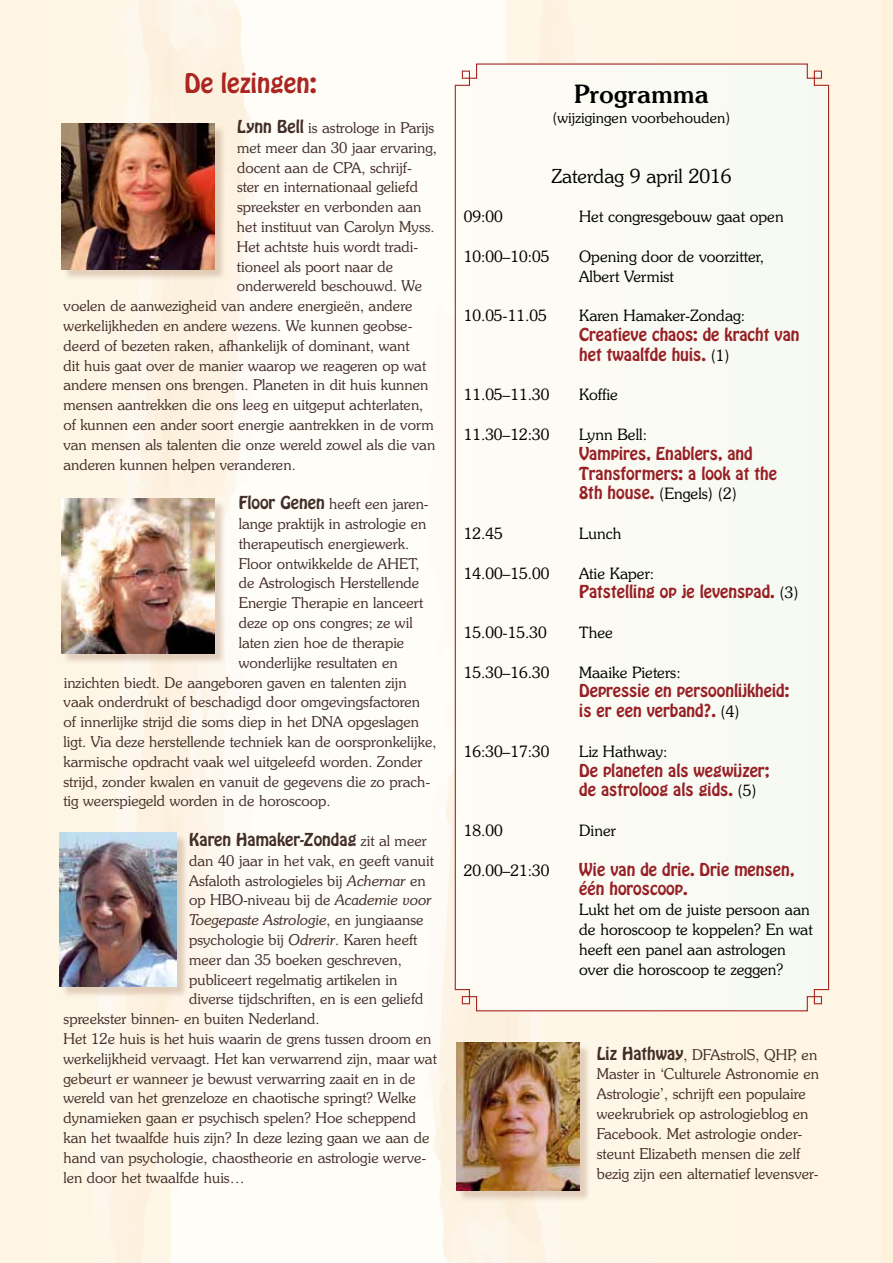
<style>
.page{position:relative;width:893px;height:1263px;background:#fff}
.page>*{position:absolute;margin:0;border:0;box-sizing:border-box;transform-origin:0 0}
.t1{font:500 25.5px "Souvenir IT Cby BT";color:#000}
.t2{font:24px "Hobo Std";color:#aa2621}
.t3{font:300 19.5px "Souvenir IT Cby BT";color:#000}
.t4{font:300 15.75px/19.8px "Souvenir IT Cby BT";color:#000}
.t5{font:15.75px/19.8px "Hobo Std";color:#972025}
.t6{font:15.75px "Hobo Std";color:#432e28}
.t7{font:300 15px/19.8px "Souvenir IT Cby BT";color:#432e28}
.t8{font:italic 300 15px "Souvenir IT Cby BT";color:#432e28}
.t9{font:300 15px "Souvenir IT Cby BT";color:#000}
.s1{font-family:"Hobo Std";font-weight:400;font-size:15.75px}
.s2{font-family:"Souvenir IT Cby BT";font-weight:300;font-size:15px}
.s3{font-style:italic}
.s4{font-style:normal}
.s5{font-family:"Souvenir IT Cby BT";font-weight:300;color:#000}
.s6{font-family:"Hobo Std";font-weight:400;color:#972025}
</style>
<div class="page">
<div style="left:170px;top:0;width:571px;height:1263px;background:#fffdf6"></div>
<div style="left:0;top:0;width:170px;height:1263px;background:#fef5e4"></div>
<svg style="left:81px;top:0;width:170px;height:1263px"></svg>
<div style="left:506px;top:0;width:387px;height:1263px;background:#fef5e4"></div>
<svg style="left:433px;top:772px;width:147px;height:491px"></svg>
<div style="left:454px;top:63px;width:376px;height:949px;background:#fafbf4"></div>
<div style="left:63px;top:500px;width:163px;height:165px;background:#a0775c;opacity:.3"></div>
<img style="left:61px;top:499px;width:153px;height:154px">
<div style="left:63px;top:125px;width:161px;height:156px;background:#a0775c;opacity:.3"></div>
<img style="left:62px;top:123px;width:153px;height:147px">
<div style="left:61px;top:834px;width:127px;height:164px;background:#a0775c;opacity:.3"></div>
<img style="left:60px;top:833px;width:117px;height:154px">
<div style="left:458px;top:1044px;width:130px;height:158px;background:#a0775c;opacity:.3"></div>
<img style="left:457px;top:1043px;width:122px;height:147px">
<h2 class="t2" style="left:185px;top:67px;width:134px">De lezingen:</h2>
<p class="t7" style="left:237px;top:118px;width:199px"><span class="s1">Lynn Bell</span> is astrologe in Parijs</p>
<p class="t7" style="left:237px;top:137px;width:201px">met meer dan 30 jaar ervaring,</p>
<p class="t7" style="left:237px;top:157px;width:176px">docent aan de CPA, schrijf-</p>
<p class="t7" style="left:237px;top:177px;width:183px">ster en internationaal geliefd</p>
<p class="t7" style="left:237px;top:197px;width:186px">spreekster en verbonden aan</p>
<p class="t7" style="left:237px;top:217px;width:199px">het instituut van Carolyn Myss.</p>
<p class="t7" style="left:237px;top:236px;width:182px">Het achtste huis wordt tradi-</p>
<p class="t7" style="left:237px;top:256px;width:158px">tioneel als poort naar de</p>
<p class="t7" style="left:237px;top:276px;width:187px">onderwereld beschouwd. We</p>
<p class="t7" style="left:64px;top:296px;width:350px">voelen de aanwezigheid van andere energieën, andere</p>
<p class="t7" style="left:64px;top:316px;width:350px">werkelijkheden en andere wezens. We kunnen geobse-</p>
<p class="t7" style="left:64px;top:335px;width:347px">deerd of bezeten raken, afhankelijk of dominant, want</p>
<p class="t7" style="left:64px;top:355px;width:364px">dit huis gaat over de manier waarop we reageren op wat</p>
<p class="t7" style="left:63px;top:375px;width:367px">andere mensen ons brengen. Planeten in dit huis kunnen</p>
<p class="t7" style="left:63px;top:395px;width:361px">mensen aantrekken die ons leeg en uitgeput achterlaten,</p>
<p class="t7" style="left:63px;top:415px;width:372px">of kunnen een ander soort energie aantrekken in de vorm</p>
<p class="t7" style="left:63px;top:434px;width:373px">van mensen als talenten die onze wereld zowel als die van</p>
<p class="t7" style="left:63px;top:454px;width:234px">anderen kunnen helpen veranderen.</p>
<p class="t7" style="left:239px;top:494px;width:191px"><span class="s1">Floor Genen</span> heeft een jaren-</p>
<p class="t7" style="left:239px;top:514px;width:189px">lange praktijk in astrologie en</p>
<p class="t7" style="left:239px;top:533px;width:172px">therapeutisch energiewerk.</p>
<p class="t7" style="left:239px;top:553px;width:182px">Floor ontwikkelde de AHET,</p>
<p class="t7" style="left:239px;top:573px;width:182px">de Astrologisch Herstellende</p>
<p class="t7" style="left:239px;top:593px;width:186px">Energie Therapie en lanceert</p>
<p class="t7" style="left:239px;top:613px;width:175px">deze op ons congres; ze wil</p>
<p class="t7" style="left:239px;top:632px;width:167px">laten zien hoe de therapie</p>
<p class="t7" style="left:239px;top:652px;width:161px">wonderlijke resultaten en</p>
<p class="t7" style="left:64px;top:672px;width:345px">inzichten biedt. De aangeboren gaven en talenten zijn</p>
<p class="t7" style="left:64px;top:692px;width:358px">vaak onderdrukt of beschadigd door omgevingsfactoren</p>
<p class="t7" style="left:64px;top:712px;width:357px">of innerlijke strijd die soms diep in het DNA opgeslagen</p>
<p class="t7" style="left:64px;top:731px;width:374px">ligt. Via deze herstellende techniek kan de oorspronkelijke,</p>
<p class="t7" style="left:64px;top:751px;width:360px">karmische opdracht vaak wel uitgeleefd worden. Zonder</p>
<p class="t7" style="left:64px;top:771px;width:368px">strijd, zonder kwalen en vanuit de gegevens die zo prach-</p>
<p class="t7" style="left:63px;top:791px;width:269px">tig weerspiegeld worden in de horoscoop.</p>
<p class="t6" style="left:189px;top:828px;width:239px">Karen Hamaker-Zondag <span class="s2">zit al meer</span></p>
<p class="t7" style="left:189px;top:850px;width:246px">dan 40 jaar in het vak, en geeft vanuit</p>
<p class="t7" style="left:189px;top:870px;width:238px">Asfaloth astrologieles bij <span class="s3">Achernar</span> en</p>
<p class="t7" style="left:189px;top:890px;width:244px">op HBO-niveau bij de <span class="s3">Academie voor</span></p>
<p class="t8" style="left:189px;top:910px;width:236px">Toegepaste Astrologie<span class="s4">, en jungiaanse</span></p>
<p class="t7" style="left:189px;top:929px;width:230px">psychologie bij <span class="s3">Odrerir</span>. Karen heeft</p>
<p class="t7" style="left:189px;top:949px;width:214px">meer dan 35 boeken geschreven,</p>
<p class="t7" style="left:189px;top:969px;width:210px">publiceert regelmatig artikelen in</p>
<p class="t7" style="left:189px;top:989px;width:236px">diverse tijdschriften, en is een geliefd</p>
<p class="t7" style="left:64px;top:1009px;width:257px">spreekster binnen- en buiten Nederland.</p>
<p class="t7" style="left:64px;top:1028px;width:369px">Het 12e huis is het huis waarin de grens tussen droom en</p>
<p class="t7" style="left:64px;top:1048px;width:375px">werkelijkheid vervaagt. Het kan verwarrend zijn, maar wat</p>
<p class="t7" style="left:64px;top:1068px;width:354px">gebeurt er wanneer je bewust verwarring zaait en in de</p>
<p class="t7" style="left:63px;top:1088px;width:354px">wereld van het grenzeloze en chaotische springt? Welke</p>
<p class="t7" style="left:63px;top:1108px;width:354px">dynamieken gaan er psychisch spelen? Hoe scheppend</p>
<p class="t7" style="left:63px;top:1127px;width:367px">kan het twaalfde huis zijn? In deze lezing gaan we aan de</p>
<p class="t7" style="left:63px;top:1147px;width:365px">hand van psychologie, chaostheorie en astrologie werve-</p>
<p class="t7" style="left:63px;top:1167px;width:183px">len door het twaalfde huis…</p>
<h1 class="t1" style="left:574px;top:79px;width:136px">Programma</h1>
<p class="t9" style="left:553px;top:109px;width:179px">(wijzigingen voorbehouden)</p>
<h3 class="t3" style="left:551px;top:164px;width:182px">Zaterdag 9 april 2016</h3>
<p class="t4" style="left:464px;top:207px;width:40px">09:00</p>
<p class="t4" style="left:579px;top:207px;width:206px">Het congresgebouw gaat open</p>
<p class="t4" style="left:464px;top:246px;width:87px">10:00–10:05</p>
<p class="t4" style="left:579px;top:246px;width:187px">Opening door de voorzitter,<br>Albert Vermist</p>
<p class="t4" style="left:464px;top:306px;width:84px">10.05-11.05</p>
<p class="t4" style="left:579px;top:306px;width:168px">Karen Hamaker-Zondag:</p>
<p class="t5" style="left:579px;top:325px;width:222px">Creatieve chaos: de kracht van het twaalfde huis. <span class="s5">(1)</span></p>
<p class="t4" style="left:464px;top:385px;width:87px">11.05–11.30</p>
<p class="t4" style="left:579px;top:385px;width:40px">Koffie</p>
<p class="t4" style="left:464px;top:424px;width:87px">11.30–12:30</p>
<p class="t4" style="left:579px;top:424px;width:69px">Lynn Bell:</p>
<p class="t5" style="left:579px;top:444px;width:199px">Vampires, Enablers, and<br>Transformers: a look at the</p>
<p class="t4" style="left:579px;top:484px;width:159px"><span class="s6">8th house.</span> (Engels) (2)</p>
<p class="t4" style="left:464px;top:523px;width:40px">12.45</p>
<p class="t4" style="left:579px;top:523px;width:44px">Lunch</p>
<p class="t4" style="left:464px;top:563px;width:87px">14.00–15.00</p>
<p class="t4" style="left:579px;top:563px;width:77px">Atie Kaper:</p>
<p class="t5" style="left:579px;top:582px;width:221px">Patstelling op je levenspad. <span class="s5">(3)</span></p>
<p class="t4" style="left:464px;top:622px;width:84px">15.00-15.30</p>
<p class="t4" style="left:579px;top:622px;width:35px">Thee</p>
<p class="t4" style="left:464px;top:662px;width:87px">15.30–16.30</p>
<p class="t4" style="left:579px;top:662px;width:103px">Maaike Pieters:</p>
<p class="t5" style="left:579px;top:681px;width:212px">Depressie en persoonlijkheid: is er een verband?. <span class="s5">(4)</span></p>
<p class="t4" style="left:464px;top:741px;width:87px">16:30–17:30</p>
<p class="t4" style="left:579px;top:741px;width:90px">Liz Hathway:</p>
<p class="t5" style="left:579px;top:760px;width:192px">De planeten als wegwijzer; de astroloog als gids. <span class="s5">(5)</span></p>
<p class="t4" style="left:464px;top:820px;width:40px">18.00</p>
<p class="t4" style="left:579px;top:820px;width:38px">Diner</p>
<p class="t4" style="left:464px;top:860px;width:87px">20.00–21:30</p>
<p class="t5" style="left:579px;top:859px;width:217px">Wie van de drie. Drie mensen, één horoscoop.</p>
<p class="t4" style="left:579px;top:899px;width:235px">Lukt het om de juiste persoon aan de horoscoop te koppelen? En wat heeft een panel aan astrologen over die horoscoop te zeggen?</p>
<p class="t7" style="left:597px;top:1044px;width:224px"><span class="s1">Liz Hathway</span>, DFAstrolS, QHP, en Master in ‘Culturele Astronomie en Astrologie’, schrijft een populaire weekrubriek op astrologieblog en Facebook. Met astrologie onder&shy;steunt Elizabeth mensen die zelf bezig zijn een alternatief levensver-</p>
</div>
